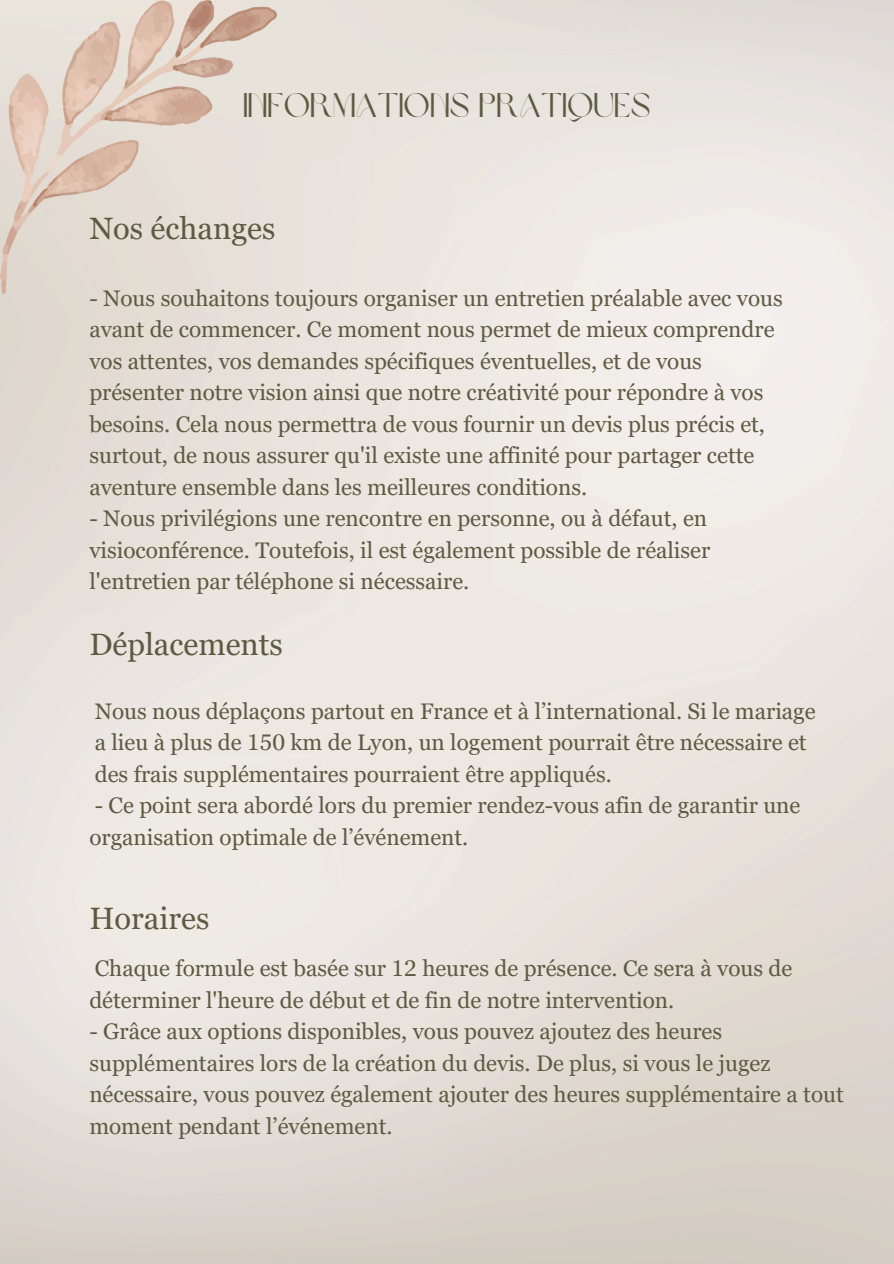
<style>
.page{position:relative;width:894px;height:1264px;background:#fff}
.page>*{position:absolute;margin:0;border:0;box-sizing:border-box;transform-origin:0 0}
.t1{font:33.9px "Brown Sugar";color:#5e5a42}
.t2{font:30.9px "Georgia Pro";color:#5e5a42}
.t3{font:22.5px/31.5px "Georgia Pro";color:#5e5a42}
</style>
<div class="page">
<img style="left:0;top:0;width:277px;height:294px">
<p class="t1" style="left:243px;top:92px;width:409px">INFORMATIONS PRATIQUES</p>
<h1 class="t2" style="left:89px;top:210px;width:187px">Nos échanges</h1>
<h1 class="t3" style="left:89px;top:282px;width:695px">- Nous souhaitons toujours organiser un entretien préalable avec vous avant de commencer. Ce moment nous permet de mieux comprendre vos attentes, vos demandes spécifiques éventuelles, et de vous présenter notre vision ainsi que notre créativité pour répondre à vos besoins. Cela nous permettra de vous fournir un devis plus précis et, surtout, de nous assurer qu'il existe une affinité pour partager cette aventure ensemble dans les meilleures conditions.</h1>
<p class="t3" style="left:89px;top:503px;width:622px">- Nous privilégions une rencontre en personne, ou à défaut, en visioconférence. Toutefois, il est également possible de réaliser l'entretien par téléphone si nécessaire.</p>
<p class="t2" style="left:89px;top:626px;width:195px">Déplacements</p>
<h1 class="t3" style="left:95px;top:695px;width:722px">Nous nous déplaçons partout en France et à l’international. Si le mariage</h1>
<p class="t3" style="left:95px;top:726px;width:713px">a lieu à plus de 150 km de Lyon, un logement pourrait être nécessaire et</p>
<p class="t3" style="left:95px;top:758px;width:518px">des frais supplémentaires pourraient être appliqués.</p>
<p class="t3" style="left:89px;top:789px;width:712px">- Ce point sera abordé lors du premier rendez-vous afin de garantir une organisation optimale de l’événement.</p>
<p class="t2" style="left:89px;top:900px;width:122px">Horaires</p>
<h1 class="t3" style="left:89px;top:952px;width:704px">Chaque formule est basée sur 12 heures de présence. Ce sera à vous de déterminer l'heure de début et de fin de notre intervention.</h1>
<p class="t3" style="left:89px;top:1015px;width:755px">- Grâce aux options disponibles, vous pouvez ajoutez des heures supplémentaires lors de la création du devis. De plus, si vous le jugez nécessaire, vous pouvez également ajouter des heures supplémentaire a tout moment pendant l’événement.</p>
</div>
